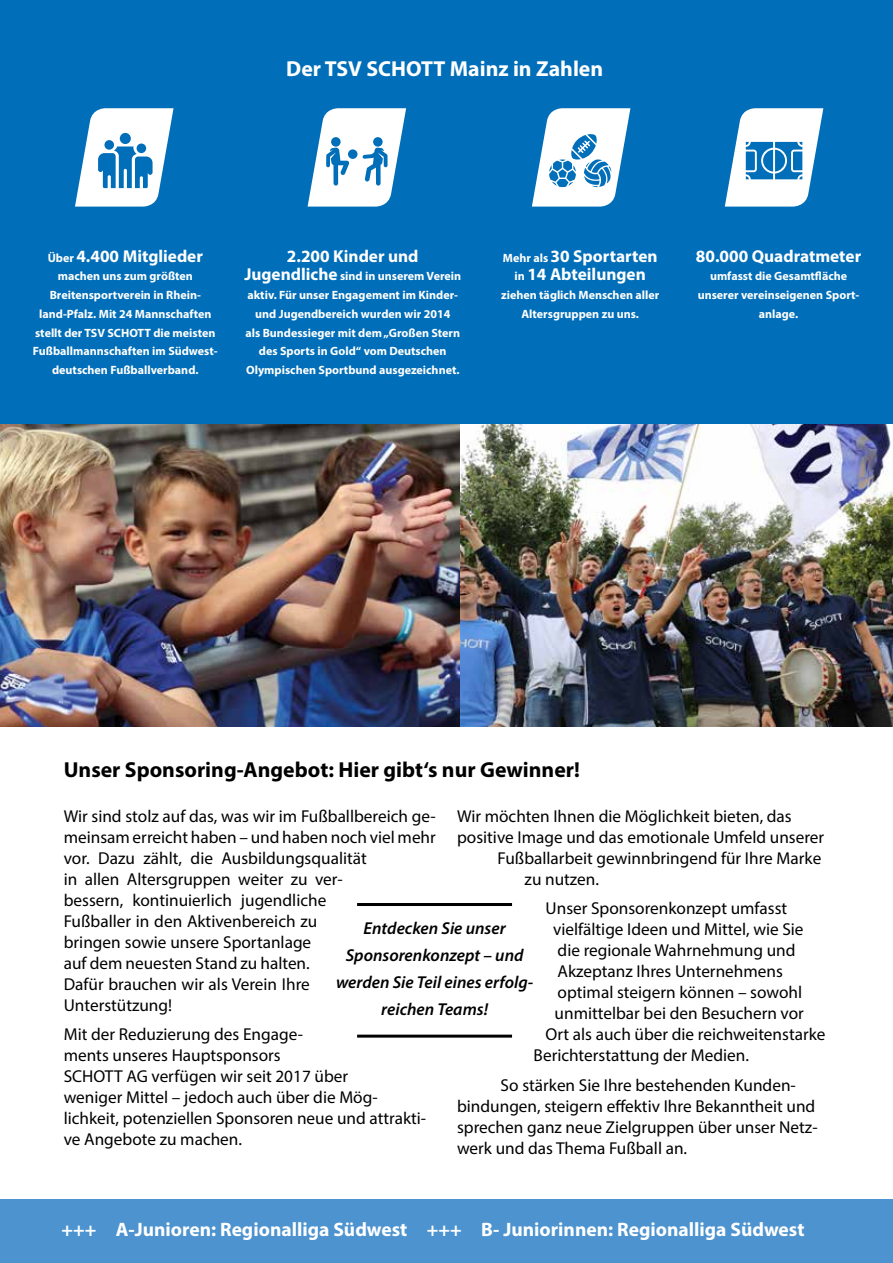
<style>
.page{position:relative;width:893px;height:1263px;background:#fff}
.page>*{position:absolute;margin:0;border:0;box-sizing:border-box;transform-origin:0 0}
.t1{font:700 21.75px "Myriad Pro";color:#000}
.t2{font:700 21.75px "Myriad Pro";color:#fff}
.t3{font:700 19.5px "Myriad Pro";color:#fff}
.t4{font:17.25px/21px "Myriad Pro";color:#000}
.t5{font:700 17.25px/18.8px "Myriad Pro";color:#fff;text-align:center}
.t6{font:italic 600 17.25px/27px "Myriad Pro";color:#000;text-align:center}
.t7{font:700 12px/18.8px "Myriad Pro";color:#fff;text-align:center}
.s1{font-size:12px}
.s2{font-size:17.25px}
</style>
<div class="page">
<div style="left:0;top:0;width:893px;height:425px;background:#006eb8"></div>
<div style="left:0;top:1199px;width:893px;height:64px;background:#4c93cf"></div>
<img style="left:0;top:425px;width:893px;height:301px">
<svg style="left:75px;top:108px;width:99px;height:99px"></svg>
<svg style="left:308px;top:108px;width:98px;height:99px"></svg>
<svg style="left:532px;top:108px;width:98px;height:99px"></svg>
<svg style="left:725px;top:108px;width:98px;height:99px"></svg>
<hr style="left:357px;top:903px;width:155px;height:3px;background:#000">
<hr style="left:357px;top:1035px;width:155px;height:3px;background:#000">
<p class="t2" style="left:286px;top:54px;width:318px">Der TSV SCHOTT Mainz in Zahlen</p>
<p class="t5" style="left:48px;top:246px;width:157px"><span class="s1">Über</span> 4.400 Mitglieder</p>
<p class="t7" style="left:33px;top:267px;width:186px">machen uns zum größten<br>Breitensportverein in Rhein&shy;land-Pfalz. Mit 24 Mannschaften stellt der TSV SCHOTT die meisten<br>Fußballmannschaften im Südwest&shy;deutschen Fußballverband.</p>
<p class="t5" style="left:287px;top:246px;width:133px">2.200 Kinder und</p>
<p class="t7" style="left:244px;top:267px;width:218px"><span class="s2">Jugendliche</span> sind in unserem Verein aktiv. Für unser Engagement im Kinder&shy;und Jugendbereich wurden wir 2014<br>als Bundessieger mit dem „Großen Stern des Sports in Gold“ vom Deutschen Olympischen Sportbund ausgezeichnet.</p>
<p class="t5" style="left:503px;top:246px;width:156px"><span class="s1">Mehr als</span> 30 Sportarten <span class="s1">in</span> 14 Abteilungen</p>
<p class="t7" style="left:501px;top:285px;width:160px">ziehen täglich Menschen aller<br>Altersgruppen zu uns.</p>
<p class="t5" style="left:696px;top:246px;width:167px">80.000 Quadratmeter</p>
<p class="t7" style="left:698px;top:267px;width:163px">umfasst die Gesamtfläche unserer vereinseigenen Sport&shy;anlage.</p>
<p class="t1" style="left:64px;top:756px;width:518px">Unser Sponsoring-Angebot: Hier gibt‘s nur Gewinner!</p>
<p class="t4" style="left:64px;top:805px;width:374px">Wir sind stolz auf das, was wir im Fußballbereich ge&shy;meinsam erreicht haben – und haben noch viel mehr vor. Dazu zählt, die Ausbildungsqualität<br>in allen Altersgruppen weiter zu ver-<br>bessern, kontinuierlich jugendliche<br>Fußballer in den Aktivenbereich zu<br>bringen sowie unsere Sportanlage<br>auf dem neuesten Stand zu halten.<br>Dafür brauchen wir als Verein Ihre<br>Unterstützung!</p>
<p class="t4" style="left:64px;top:1024px;width:364px">Mit der Reduzierung des Engage-<br>ments unseres Hauptsponsors<br>SCHOTT AG verfügen wir seit 2017 über<br>weniger Mittel – jedoch auch über die Mög&shy;lichkeit, potenziellen Sponsoren neue und attrakti&shy;ve Angebote zu machen.</p>
<p class="t4" style="left:457px;top:805px;width:336px">Wir möchten Ihnen die Möglichkeit bieten, das</p>
<p class="t4" style="left:457px;top:826px;width:368px">positive Image und das emotionale Umfeld unserer</p>
<p class="t4" style="left:498px;top:847px;width:325px">Fußballarbeit gewinnbringend für Ihre Marke</p>
<p class="t4" style="left:525px;top:868px;width:76px">zu nutzen.</p>
<p class="t4" style="left:546px;top:897px;width:243px">Unser Sponsorenkonzept umfasst</p>
<p class="t4" style="left:553px;top:918px;width:252px">vielfältige Ideen und Mittel, wie Sie</p>
<p class="t4" style="left:558px;top:939px;width:239px">die regionale Wahrnehmung und</p>
<p class="t4" style="left:558px;top:960px;width:227px">Akzeptanz Ihres Unternehmens</p>
<p class="t4" style="left:558px;top:981px;width:246px">optimal steigern können – sowohl</p>
<p class="t4" style="left:555px;top:1002px;width:251px">unmittelbar bei den Besuchern vor</p>
<p class="t4" style="left:546px;top:1023px;width:281px">Ort als auch über die reichweitenstarke</p>
<p class="t4" style="left:534px;top:1044px;width:217px">Berichterstattung der Medien.</p>
<p class="t4" style="left:457px;top:1074px;width:362px;text-indent:44px">So stärken Sie Ihre bestehenden Kunden&shy;bindungen, steigern effektiv Ihre Bekanntheit und sprechen ganz neue Zielgruppen über unser Netz&shy;werk und das Thema Fußball an.</p>
<p class="t6" style="left:336px;top:914px;width:199px">Entdecken Sie unser<br>Sponsorenkonzept – und werden Sie Teil eines erfolg&shy;reichen Teams!</p>
<p class="t3" style="left:62px;top:1217px;width:744px">+++ A-Junioren: Regionalliga Südwest +++ B- Juniorinnen: Regionalliga Südwest</p>
</div>
